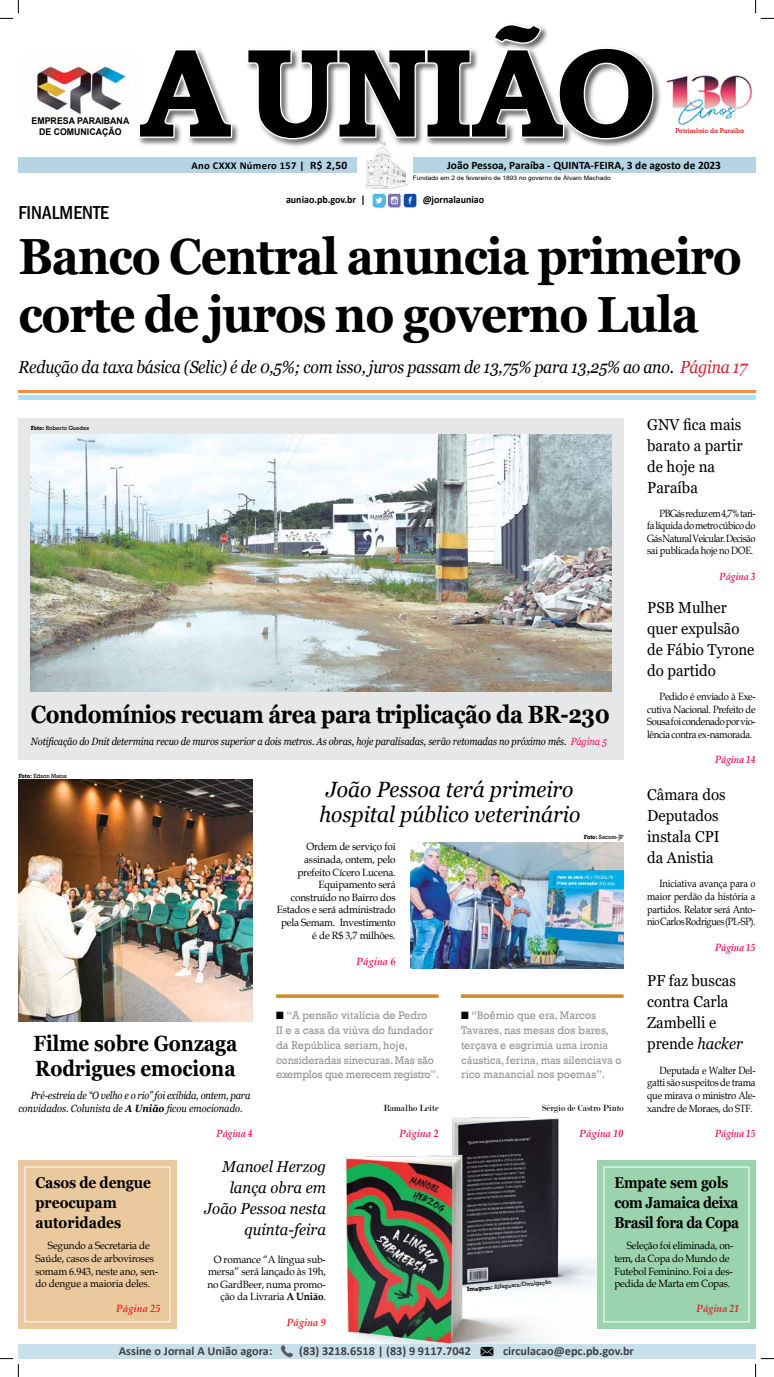
<style>
.page{position:relative;width:774px;height:1377px;background:#fff}
.page>*{position:absolute;margin:0;border:0;box-sizing:border-box;transform-origin:0 0}
.t1{font:700 126.35px "Bookman Old Style";letter-spacing:-.04em;color:#000}
.t2{font:700 50.75px/57.8px "Georgia";letter-spacing:-.025em;color:#000;scale:.9 1}
.t3{font:700 24.94px "Georgia";letter-spacing:-.02em;color:#000;scale:.87 1}
.t4{font:italic 22.05px/24.5px "Georgia";color:#000;text-align:center;scale:.95 1}
.t5{font:700 22.05px/24.5px "Georgia";color:#000;scale:.86 1}
.t6{font:500 condensed 19.25px "Franklin Gothic";color:#000}
.t7{font:italic 17.5px "Georgia";letter-spacing:-.01em;color:#000;scale:.9 1}
.t8{font:15.75px/21px "Georgia";color:#000;scale:.95 1}
.t9{font:italic 15.75px/21px "Georgia";color:#000;text-align:right;scale:.95 1}
.t10{font:700 15.75px/20.1px "Georgia";letter-spacing:-.03em;color:#000;scale:.85 1}
.t11{font:700 15.75px/20.1px "Georgia";letter-spacing:-.01em;color:#000;scale:.88 1}
.t12{font:700 12.25px "Calibri";color:#414042}
.t13{font:11.38px/14.9px "Rockwell";color:#939598;scale:.95 1}
.t14{font:700 11.38px "Calibri";color:#000}
.t15{font:10.5px/12.6px "Book Antiqua";letter-spacing:-.02em;color:#000;text-align:right;scale:.95 1}
.t16{font:10.5px/12.6px "Book Antiqua";letter-spacing:-.02em;color:#000;text-align:justify;scale:.9 1}
.t17{font:italic 10.5px "Georgia";letter-spacing:-.01em;color:#000;scale:.88 1}
.t18{font:10.5px/12.6px "Book Antiqua";letter-spacing:-.02em;color:#000;text-align:justify;scale:.88 1}
.t19{font:10.5px/12.6px "Book Antiqua";letter-spacing:-.02em;color:#000;text-align:justify;scale:.89 1}
.t20{font:italic 10.5px/12.6px "Georgia";letter-spacing:-.01em;color:#000;scale:.89 1}
.t21{font:italic 700 10.5px "Book Antiqua";letter-spacing:-.01em;color:#ed145b;scale:.9 1}
.t22{font:700 10.5px "Calibri";color:#000;scale:.95 1}
.t23{font:700 10.5px "Calibri";letter-spacing:.03em;color:#000}
.t24{font:italic 700 10.5px "Book Antiqua";color:#ed1d24;scale:.95 1}
.t25{font:italic 700 10.5px "Book Antiqua";letter-spacing:-.01em;color:#ed145b;scale:.95 1}
.t26{font:9.62px "Modern";color:#000;scale:.95 1}
.t27{font:700 9.28px/11.1px "Arial";color:#000;text-align:center;scale:.95 1}
.t28{font:700 6.83px "Geometric Slab 703 BT";color:#d2232a;scale:.95 1}
.t29{font:6.12px "Rockwell";letter-spacing:-.01em;color:#000;scale:.95 1}
.t30{font:6.12px "Arial";color:#000;scale:1.07 1}
.s1{font-size:11.38px}
.s2{color:#d2232a}
.s3{font-weight:700}
.s4{color:#ed145b}
.s5{font-family:"Dixieland Normal";font-size:10.5px;color:#000}
.s6{font-style:italic}
</style>
<div class="page">
<img style="left:345px;top:1117px;width:277px;height:226px">
<div style="left:137px;top:23px;width:525px;height:125px;background:#000;opacity:.75"></div>
<div style="left:133px;top:19px;width:526px;height:126px;background:#fff;opacity:.75"></div>
<svg style="left:137px;top:47px;width:96px;height:92px"></svg>
<svg style="left:246px;top:22px;width:408px;height:119px"></svg>
<div style="left:18px;top:157px;width:737px;height:16px;background:#b5d5e5"></div>
<div style="left:357px;top:156px;width:55px;height:19px;background:#fff"></div>
<img style="left:366px;top:142px;width:41px;height:46px">
<img style="left:666px;top:75px;width:85px;height:50px">
<img style="left:37px;top:55px;width:105px;height:61px">
<img style="left:372px;top:193px;width:45px;height:15px">
<div style="left:18px;top:418px;width:605px;height:341px;background:#e6e7e8"></div>
<img style="left:31px;top:434px;width:580px;height:257px">
<hr style="left:18px;top:395px;width:737px;height:4px;background:#abe1fa">
<hr style="left:18px;top:390px;width:737px;height:3px;background:#f68d47">
<div style="left:18px;top:1343px;width:737px;height:15px;background:#c8e0ec"></div>
<svg style="left:280px;top:1344px;width:13px;height:13px"></svg>
<img style="left:474px;top:1343px;width:25px;height:14px">
<hr style="left:276px;top:994px;width:162px;height:3px;background:#ce8b2c">
<img style="left:410px;top:842px;width:213px;height:126px">
<hr style="left:461px;top:994px;width:162px;height:3px;background:#ce8b2c">
<img style="left:18px;top:779px;width:234px;height:241px">
<div style="left:18px;top:1160px;width:158px;height:168px;background:#ebc99e"></div>
<div style="left:25px;top:1166px;width:145px;height:155px;border:1px solid #fff"></div>
<div style="left:597px;top:1160px;width:158px;height:168px;background:#9bd3ae"></div>
<div style="left:603px;top:1166px;width:146px;height:155px;border:1px solid #fff"></div>
<svg style="left:0;top:0;width:19px;height:19px"></svg>
<svg style="left:0;top:1358px;width:19px;height:18px"></svg>
<svg style="left:755px;top:0;width:18px;height:19px"></svg>
<svg style="left:754px;top:1357px;width:19px;height:19px"></svg>
<p class="t27" style="left:32px;top:115px;width:104px">EMPRESA PARAIBANA<br>DE COMUNICAÇÃO</p>
<h3 class="t6" style="left:18px;top:200px;width:92px">FINALMENTE</h3>
<h1 class="t1" style="left:140px;top:2px;width:518px">A UNIÃO</h1>
<p class="t28" style="left:675px;top:126px;width:74px">Patrimônio da Paraíba</p>
<p class="t23" style="left:191px;top:158px;width:157px">Ano CXXX Número 157 | <span class="s1">R$ 2,50</span></p>
<p class="t14" style="left:447px;top:157px;width:275px">João Pessoa, Paraíba - QUINTA-FEIRA, 3 de agosto de 2023</p>
<p class="t30" style="left:412px;top:173px;width:187px">Fundado em 2 de fevereiro de 1893 no governo de álvaro Machado</p>
<p class="t22" style="left:286px;top:192px;width:85px">auniao.pb.gov.br |</p>
<p class="t22" style="left:422px;top:192px;width:66px">@jornalauniao</p>
<h2 class="t2" style="left:18px;top:227px;width:805px">Banco Central anuncia primeiro corte de juros no governo Lula</h2>
<h3 class="t7" style="left:18px;top:356px;width:811px">Redução da taxa básica (Selic) é de 0,5%; com isso, juros passam de 13,75% para 13,25% ao ano. <span class="s2">Página 17</span></h3>
<p class="t29" style="left:31px;top:425px;width:63px"><span class="s3">Foto:</span> Roberto Guedes</p>
<h3 class="t3" style="left:31px;top:697px;width:667px">Condomínios recuam área para triplicação da BR-230</h3>
<p class="t17" style="left:31px;top:734px;width:656px">Notificação do Dnit determina recuo de muros superior a dois metros. As obras, hoje paralisadas, serão retomadas no próximo mês. <span class="s4">Página 5</span></p>
<p class="t29" style="left:18px;top:772px;width:52px"><span class="s3">Foto:</span> Edson Matos</p>
<h3 class="t5" style="left:34px;top:1031px;width:238px">Filme sobre Gonzaga<br>Rodrigues emociona</h3>
<p class="t20" style="left:18px;top:1089px;width:262px;text-indent:12px">Pré-estreia de “O velho e o rio” foi exibida, ontem, para convidados. Colunista de <span class="s3">A União</span> ficou emocionado.</p>
<p class="t21" style="left:216px;top:1125px;width:41px">Página 4</p>
<h3 class="t4" style="left:319px;top:777px;width:276px">João Pessoa terá primeiro hospital público veterinário</h3>
<p class="t15" style="left:277px;top:840px;width:127px">Ordem de serviço foi assinada, ontem, pelo prefeito Cícero Lucena.<br>Equipamento será construído no Bairro dos<br>Estados e será administrado pela Semam. Investimento é de R$ 3,7 milhões.</p>
<p class="t25" style="left:356px;top:954px;width:43px">Página 6</p>
<p class="t13" style="left:276px;top:1007px;width:173px"><span class="s5">n</span> “A pensão vitalícia de Pedro<br>II e a casa da viúva do fundador da República seriam, hoje, consideradas sinecuras. Mas são exemplos que merecem registro”.</p>
<p class="t26" style="left:383px;top:1103px;width:60px">Ramalho Leite</p>
<p class="t25" style="left:399px;top:1125px;width:43px">Página 2</p>
<p class="t29" style="left:584px;top:833px;width:43px"><span class="s3">Foto:</span> Secom-JP</p>
<p class="t13" style="left:461px;top:1007px;width:171px"><span class="s5">n</span> “Boêmio que era, Marcos<br>Tavares, nas mesas dos bares, terçava e esgrimia uma ironia cáustica, ferina, mas silenciava o rico manancial nos poemas”.</p>
<p class="t26" style="left:542px;top:1103px;width:87px">Sérgio de Castro Pinto</p>
<p class="t25" style="left:579px;top:1125px;width:48px">Página 10</p>
<h3 class="t8" style="left:647px;top:414px;width:102px">GNV fica mais barato a partir de hoje na<br>Paraíba</h3>
<p class="t19" style="left:647px;top:506px;width:123px;text-indent:12px">PBGás reduz em 4,7% tari&shy;fa líquida do metro cúbico do Gás Natural Veicular. Decisão sai publicada hoje no DOE.</p>
<p class="t21" style="left:719px;top:568px;width:41px">Página 3</p>
<h3 class="t8" style="left:647px;top:597px;width:114px">PSB Mulher quer expulsão de Fábio Tyrone do partido</h3>
<p class="t16" style="left:647px;top:689px;width:122px;text-indent:12px">Pedido é enviado à Exe&shy;cutiva Nacional. Prefeito de Sousa foi condenado por vio&shy;lência contra ex-namorada.</p>
<p class="t21" style="left:714px;top:752px;width:47px">Página 14</p>
<h3 class="t8" style="left:647px;top:784px;width:84px">Câmara dos<br>Deputados instala CPI da Anistia</h3>
<p class="t18" style="left:647px;top:877px;width:125px;text-indent:12px">Iniciativa avança para o maior perdão da história a partidos. Relator será Anto&shy;nio Carlos Rodrigues (PL-SP).</p>
<p class="t21" style="left:714px;top:939px;width:47px">Página 15</p>
<h3 class="t8" style="left:647px;top:970px;width:102px">PF faz buscas contra Carla<br>Zambelli e prende <span class="s6">hacker</span></h3>
<p class="t16" style="left:647px;top:1063px;width:122px;text-indent:12px">Deputada e Walter Del&shy;gatti são suspeitos de trama que mirava o ministro Ale&shy;xandre de Moraes, do STF.</p>
<p class="t21" style="left:714px;top:1125px;width:47px">Página 15</p>
<h3 class="t11" style="left:35px;top:1171px;width:133px">Casos de dengue preocupam autoridades</h3>
<p class="t15" style="left:35px;top:1239px;width:130px;text-align:left;text-indent:12px">Segundo a Secretaria de<br>Saúde, casos de arboviroses somam 6.943, neste ano, sen&shy;do dengue a maioria deles.</p>
<p class="t24" style="left:116px;top:1301px;width:48px">Página 25</p>
<h3 class="t9" style="left:204px;top:1156px;width:129px">Manoel Herzog lança obra em<br>João Pessoa nesta quinta-feira</h3>
<p class="t15" style="left:207px;top:1252px;width:126px">O romance “A língua sub&shy;mersa” será lançado às 19h, no GardBeer, numa promo&shy;ção da Livraria <span class="s3">A União</span>.</p>
<p class="t24" style="left:287px;top:1314px;width:43px">Página 9</p>
<p class="t29" style="left:466px;top:1285px;width:91px;rotate:-5deg"><span class="s3">Imagem:</span> Alfaguara/Divulgação</p>
<h3 class="t10" style="left:614px;top:1171px;width:148px">Empate sem gols com Jamaica deixa<br>Brasil fora da Copa</h3>
<p class="t15" style="left:614px;top:1239px;width:127px;text-align:left;text-indent:12px">Seleção foi eliminada, on&shy;tem, da Copa do Mundo de<br>Futebol Feminino. Foi a des&shy;pedida de Marta em Copas.</p>
<p class="t24" style="left:696px;top:1301px;width:47px">Página 21</p>
<p class="t12" style="left:119px;top:1341px;width:155px">Assine o Jornal A União agora:</p>
<p class="t12" style="left:299px;top:1341px;width:173px">(83) 3218.6518 | (83) 9 9117.7042</p>
<p class="t12" style="left:503px;top:1341px;width:132px">circulacao@epc.pb.gov.br</p>
</div>
